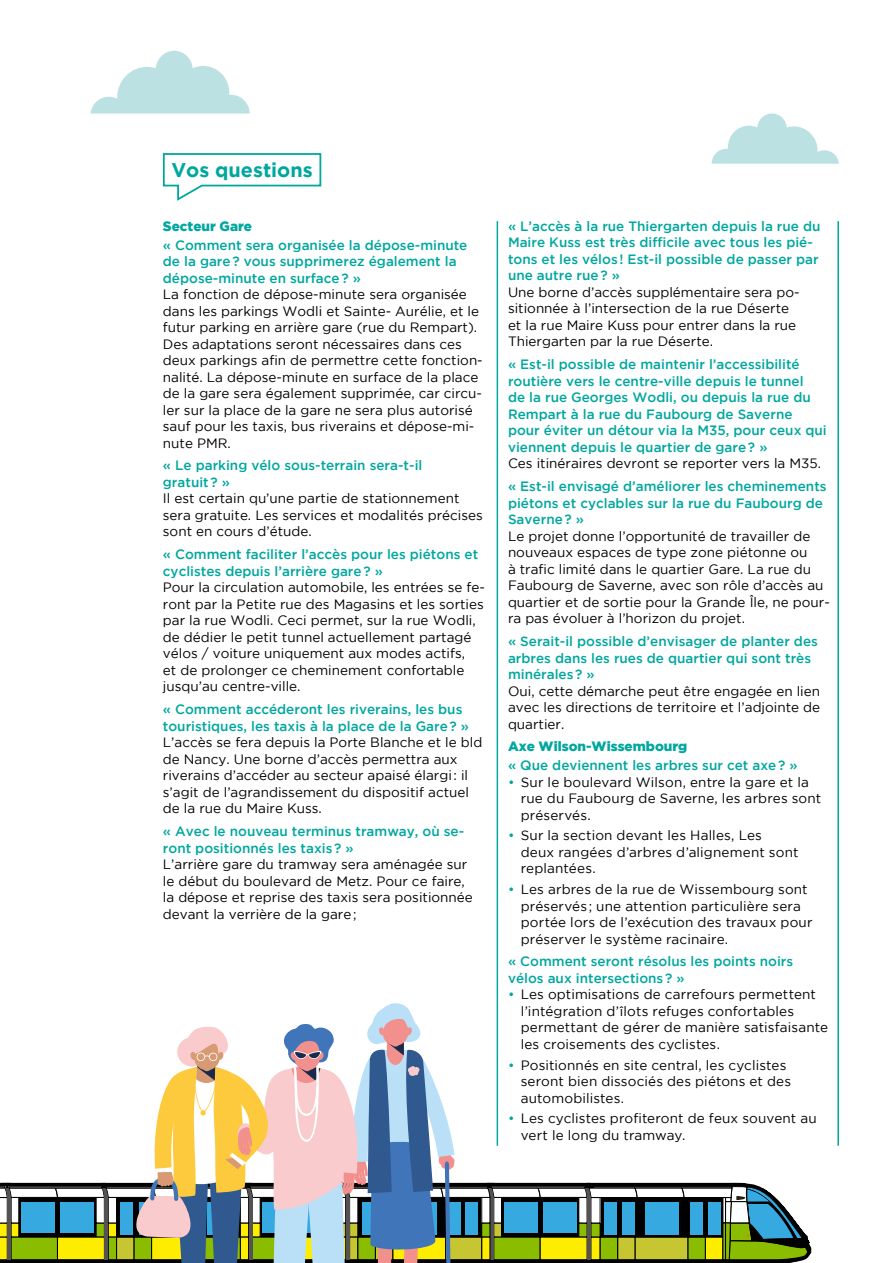
<style>
.page{position:relative;width:893px;height:1263px;background:#fff}
.page>*{position:absolute;margin:0;border:0;box-sizing:border-box;transform-origin:0 0}
.t1{font:700 19.8px "Gotham";color:#00a79f}
.t2{font:13.5px/16.5px "Gotham";color:#000}
.t3{font:500 13.5px/16.5px "Gotham";color:#00a79f}
.t4{font:900 13.5px "Gotham";color:#00a79f}
.s1{color:#00a79f}
</style>
<div class="page">
<svg style="left:90px;top:51px;width:160px;height:63px"></svg>
<hr style="left:497px;top:221px;width:1px;height:925px;background:#00a79f">
<hr style="left:837px;top:221px;width:2px;height:925px;background:#00a79f">
<svg style="left:162px;top:153px;width:160px;height:48px"></svg>
<svg style="left:712px;top:114px;width:127px;height:50px"></svg>
<svg style="left:0;top:1003px;width:809px;height:260px"></svg>
<h1 class="t1" style="left:171px;top:158px;width:143px">Vos questions</h1>
<p class="t4" style="left:163px;top:218px;width:91px">Secteur Gare</p>
<p class="t3" style="left:163px;top:236px;width:306px">« Comment sera organisée la dépose-minute de la gare? vous supprimerez également la dépose-minute en surface? »</p>
<p class="t2" style="left:163px;top:286px;width:321px">La fonction de dépose-minute sera organisée dans les parkings Wodli et Sainte- Aurélie, et le futur parking en arrière gare (rue du Rempart).<br>Des adaptations seront nécessaires dans ces deux parkings afin de permettre cette fonction&shy;nalité. La dépose-minute en surface de la place de la gare sera également supprimée, car circu&shy;ler sur la place de la gare ne sera plus autorisé sauf pour les taxis, bus riverains et dépose-mi&shy;nute PMR.</p>
<p class="t3" style="left:163px;top:457px;width:261px">« Le parking vélo sous-terrain sera-t-il gratuit? »</p>
<p class="t2" style="left:163px;top:490px;width:321px">Il est certain qu’une partie de stationnement sera gratuite. Les services et modalités précises sont en cours d’étude.</p>
<p class="t3" style="left:163px;top:546px;width:317px">« Comment faciliter l’accès pour les piétons et cyclistes depuis l’arrière gare? »</p>
<p class="t2" style="left:163px;top:579px;width:324px">Pour la circulation automobile, les entrées se fe&shy;ront par la Petite rue des Magasins et les sorties par la rue Wodli. Ceci permet, sur la rue Wodli, de dédier le petit tunnel actuellement partagé vélos / voiture uniquement aux modes actifs,<br>et de prolonger ce cheminement confortable jusqu’au centre-ville.</p>
<p class="t3" style="left:163px;top:701px;width:308px">« Comment accéderont les riverains, les bus touristiques, les taxis à la place de la Gare? »</p>
<p class="t2" style="left:163px;top:734px;width:321px">L’accès se fera depuis la Porte Blanche et le bld de Nancy. Une borne d’accès permettra aux riverains d’accéder au secteur apaisé élargi: il s’agit de l’agrandissement du dispositif actuel de la rue du Maire Kuss.</p>
<p class="t3" style="left:163px;top:823px;width:303px">« Avec le nouveau terminus tramway, où se&shy;ront positionnés les taxis? »</p>
<p class="t2" style="left:163px;top:856px;width:311px">L’arrière gare du tramway sera aménagée sur le début du boulevard de Metz. Pour ce faire, la dépose et reprise des taxis sera positionnée devant la verrière de la gare;</p>
<p class="t3" style="left:508px;top:218px;width:314px">« L’accès à la rue Thiergarten depuis la rue du Maire Kuss est très difficile avec tous les pié&shy;tons et les vélos ! Est-il possible de passer par une autre rue? »</p>
<p class="t2" style="left:508px;top:284px;width:293px">Une borne d’accès supplémentaire sera po&shy;sitionnée à l’intersection de la rue Déserte et la rue Maire Kuss pour entrer dans la rue Thiergarten par la rue Déserte.</p>
<p class="t3" style="left:508px;top:356px;width:320px">« Est-il possible de maintenir l’accessibilité routière vers le centre-ville depuis le tunnel<br>de la rue Georges Wodli, ou depuis la rue du Rempart à la rue du Faubourg de Saverne pour éviter un détour via la M35, pour ceux qui viennent depuis le quartier de gare? »</p>
<p class="t2" style="left:508px;top:455px;width:315px">Ces itinéraires devront se reporter vers la M35.</p>
<p class="t3" style="left:508px;top:478px;width:320px">« Est-il envisagé d’améliorer les cheminements piétons et cyclables sur la rue du Faubourg de<br>Saverne? »</p>
<p class="t2" style="left:508px;top:527px;width:323px">Le projet donne l’opportunité de travailler de nouveaux espaces de type zone piétonne ou<br>à trafic limité dans le quartier Gare. La rue du Faubourg de Saverne, avec son rôle d’accès au quartier et de sortie pour la Grande Île, ne pour&shy;ra pas évoluer à l’horizon du projet.</p>
<p class="t3" style="left:508px;top:633px;width:311px">« Serait-il possible d’envisager de planter des arbres dans les rues de quartier qui sont très minérales? »</p>
<p class="t2" style="left:508px;top:682px;width:314px;text-align:justify">Oui, cette démarche peut être engagée en lien avec les directions de territoire et l’adjointe de quartier.</p>
<p class="t4" style="left:508px;top:739px;width:181px">Axe Wilson-Wissembourg</p>
<p class="t3" style="left:508px;top:757px;width:291px">« Que deviennent les arbres sur cet axe? »</p>
<p class="t2" style="left:521px;top:773px;width:302px;text-indent:-13px"><span class="s1">•</span> Sur le boulevard Wilson, entre la gare et la rue du Faubourg de Saverne, les arbres sont préservés.</p>
<p class="t2" style="left:521px;top:827px;width:279px;text-indent:-13px"><span class="s1">•</span> Sur la section devant les Halles, Les deux rangées d’arbres d’alignement sont replantées.</p>
<p class="t2" style="left:521px;top:881px;width:293px;text-indent:-13px"><span class="s1">•</span> Les arbres de la rue de Wissembourg sont préservés ; une attention particulière sera portée lors de l’exécution des travaux pour préserver le système racinaire.</p>
<p class="t3" style="left:508px;top:953px;width:287px">« Comment seront résolus les points noirs vélos aux intersections? »</p>
<p class="t2" style="left:521px;top:986px;width:309px;text-indent:-13px"><span class="s1">•</span> Les optimisations de carrefours permettent l’intégration d’îlots refuges confortables permettant de gérer de manière satisfaisante les croisements des cyclistes.</p>
<p class="t2" style="left:521px;top:1056px;width:272px;text-indent:-13px"><span class="s1">•</span> Positionnés en site central, les cyclistes seront bien dissociés des piétons et des automobilistes.</p>
<p class="t2" style="left:521px;top:1110px;width:297px;text-indent:-13px"><span class="s1">•</span> Les cyclistes profiteront de feux souvent au vert le long du tramway.</p>
</div>
